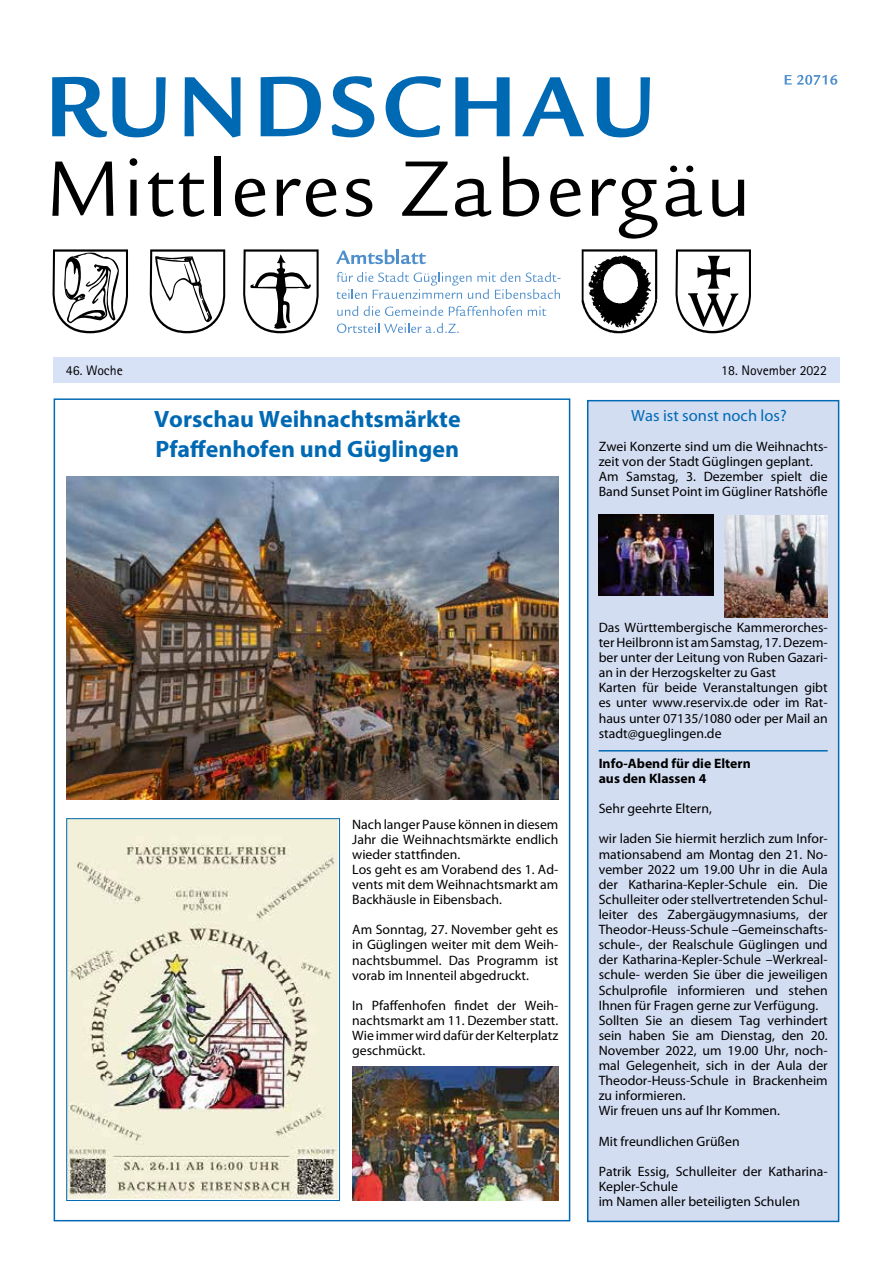
<style>
.page{position:relative;width:893px;height:1263px;background:#fff}
.page>*{position:absolute;margin:0;border:0;box-sizing:border-box;transform-origin:0 0}
.t1{font:700 23.7px/30.9px "Myriad Pro";color:#0069b4}
.t2{font:16.35px "Myriad Pro";color:#0069b4}
.t3{font:13.8px "Rotis Sans Serif W1 G";color:#000}
.t4{font:13.65px/15.1px "Myriad Pro";color:#000}
.t5{font:700 13.65px/15.1px "Myriad Pro";color:#000}
</style>
<div class="page">
<svg style="left:52px;top:77px;width:114px;height:60px"></svg>
<svg style="left:185px;top:77px;width:56px;height:61px"></svg>
<svg style="left:261px;top:77px;width:60px;height:59px"></svg>
<svg style="left:332px;top:76px;width:42px;height:61px"></svg>
<svg style="left:386px;top:76px;width:55px;height:61px"></svg>
<svg style="left:455px;top:77px;width:55px;height:59px"></svg>
<svg style="left:522px;top:77px;width:62px;height:59px"></svg>
<svg style="left:597px;top:77px;width:53px;height:60px"></svg>
<svg style="left:52px;top:162px;width:61px;height:54px"></svg>
<svg style="left:130px;top:158px;width:7px;height:58px"></svg>
<svg style="left:148px;top:173px;width:56px;height:44px"></svg>
<div style="left:215px;top:157px;width:6px;height:59px;background:#000"></div>
<svg style="left:235px;top:179px;width:31px;height:38px"></svg>
<svg style="left:277px;top:179px;width:60px;height:38px"></svg>
<svg style="left:346px;top:179px;width:26px;height:38px"></svg>
<svg style="left:402px;top:162px;width:46px;height:54px"></svg>
<svg style="left:455px;top:179px;width:36px;height:38px"></svg>
<svg style="left:503px;top:157px;width:36px;height:60px"></svg>
<svg style="left:550px;top:179px;width:31px;height:38px"></svg>
<svg style="left:592px;top:179px;width:65px;height:60px"></svg>
<svg style="left:666px;top:166px;width:36px;height:51px"></svg>
<svg style="left:712px;top:180px;width:32px;height:37px"></svg>
<svg style="left:785px;top:75px;width:52px;height:10px"></svg>
<svg style="left:675px;top:249px;width:76px;height:84px"></svg>
<svg style="left:243px;top:249px;width:76px;height:84px"></svg>
<svg style="left:149px;top:249px;width:77px;height:84px"></svg>
<svg style="left:52px;top:249px;width:76px;height:84px"></svg>
<img style="left:581px;top:249px;width:76px;height:84px">
<svg style="left:336px;top:249px;width:59px;height:15px"></svg>
<hr style="left:396px;top:249px;width:3px;height:15px;background:#4e8fcc">
<svg style="left:401px;top:253px;width:25px;height:11px"></svg>
<svg style="left:336px;top:272px;width:225px;height:27px"></svg>
<svg style="left:337px;top:306px;width:21px;height:10px"></svg>
<svg style="left:364px;top:306px;width:79px;height:10px"></svg>
<svg style="left:449px;top:306px;width:73px;height:10px"></svg>
<svg style="left:528px;top:306px;width:18px;height:10px"></svg>
<svg style="left:337px;top:323px;width:122px;height:10px"></svg>
<div style="left:53px;top:357px;width:787px;height:26px;background:#d8e2f7"></div>
<img style="left:68px;top:820px;width:270px;height:378px">
<div style="left:66px;top:818px;width:274px;height:383px;border:1px solid #0069b4"></div>
<img style="left:66px;top:476px;width:492px;height:323px">
<img style="left:352px;top:1066px;width:206px;height:134px">
<div style="left:588px;top:401px;width:251px;height:820px;background:#d3ddf2"></div>
<div style="left:587px;top:400px;width:252px;height:822px;border:1px solid #0069b4"></div>
<hr style="left:599px;top:750px;width:229px;height:1px;background:#0069b4">
<img style="left:725px;top:515px;width:103px;height:102px">
<img style="left:599px;top:515px;width:114px;height:80px">
<p class="t3" style="left:66px;top:362px;width:58px">46. Woche</p>
<p class="t3" style="left:721px;top:362px;width:107px">18. November 2022</p>
<h1 class="t1" style="left:154px;top:402px;width:308px">Vorschau Weihnachtsmärkte<br>Pfaffenhofen und Güglingen</h1>
<p class="t2" style="left:631px;top:405px;width:157px">Was ist sonst noch los?</p>
<p class="t4" style="left:599px;top:438px;width:230px">Zwei Konzerte sind um die Weihnachts&shy;zeit von der Stadt Güglingen geplant.<br>Am Samstag, 3. Dezember spielt die Band Sunset Point im Gügliner Ratshöfle</p>
<p class="t4" style="left:352px;top:816px;width:208px">Nach langer Pause können in diesem<br>Jahr die Weihnachtsmärkte endlich wieder stattfinden.<br>Los geht es am Vorabend des 1. Ad&shy;vents mit dem Weihnachtsmarkt am<br>Backhäusle in Eibensbach.</p>
<p class="t4" style="left:352px;top:922px;width:208px;text-align:justify">Am Sonntag, 27. November geht es in Güglingen weiter mit dem Weih&shy;nachtsbummel. Das Programm ist vorab im Innenteil abgedruckt.</p>
<p class="t4" style="left:352px;top:997px;width:208px;text-align:justify">In Pfaffenhofen findet der Weih&shy;nachtsmarkt am 11. Dezember statt.<br>Wie immerwirddafürder Kelterplatz geschmückt.</p>
<p class="t4" style="left:599px;top:619px;width:231px">Das Württembergische Kammerorches&shy;terHeilbronnist amSamstag,17.Dezem&shy;ber unter der Leitung von Ruben Gazari&shy;an in der Herzogskelter zu Gast<br>Karten für beide Veranstaltungen gibt es unter www.reservix.de oder im Rat&shy;haus unter 07135/1080 oder per Mail an stadt@gueglingen.de</p>
<p class="t5" style="left:599px;top:755px;width:154px">Info-Abend für die Eltern aus den Klassen 4</p>
<p class="t4" style="left:599px;top:801px;width:115px">Sehr geehrte Eltern,</p>
<p class="t4" style="left:599px;top:831px;width:231px">wir laden Sie hiermit herzlich zum Infor&shy;mationsabend am Montag den 21. No&shy;vember 2022 um 19.00 Uhr in die Aula der Katharina-Kepler-Schule ein. Die Schulleiter oder stellvertretenden Schul&shy;leiter des Zabergäugymnasiums, der Theodor-Heuss-Schule –Gemeinschafts&shy;schule-, der Realschule Güglingen und der Katharina-Kepler-Schule –Werkreal&shy;schule- werden Sie über die jeweiligen Schulprofile informieren und stehen Ihnen für Fragen gerne zur Verfügung.<br>Sollten Sie an diesem Tag verhindert sein haben Sie am Dienstag, den 20.<br>November 2022, um 19.00 Uhr, noch&shy;mal Gelegenheit, sich in der Aula der Theodor-Heuss-Schule in Brackenheim zu informieren.<br>Wir freuen uns auf Ihr Kommen.</p>
<p class="t4" style="left:599px;top:1133px;width:142px">Mit freundlichen Grüßen</p>
<p class="t4" style="left:599px;top:1163px;width:230px">Patrik Essig, Schulleiter der Katharina-<br>Kepler-Schule<br>im Namen aller beteiligten Schulen</p>
</div>
